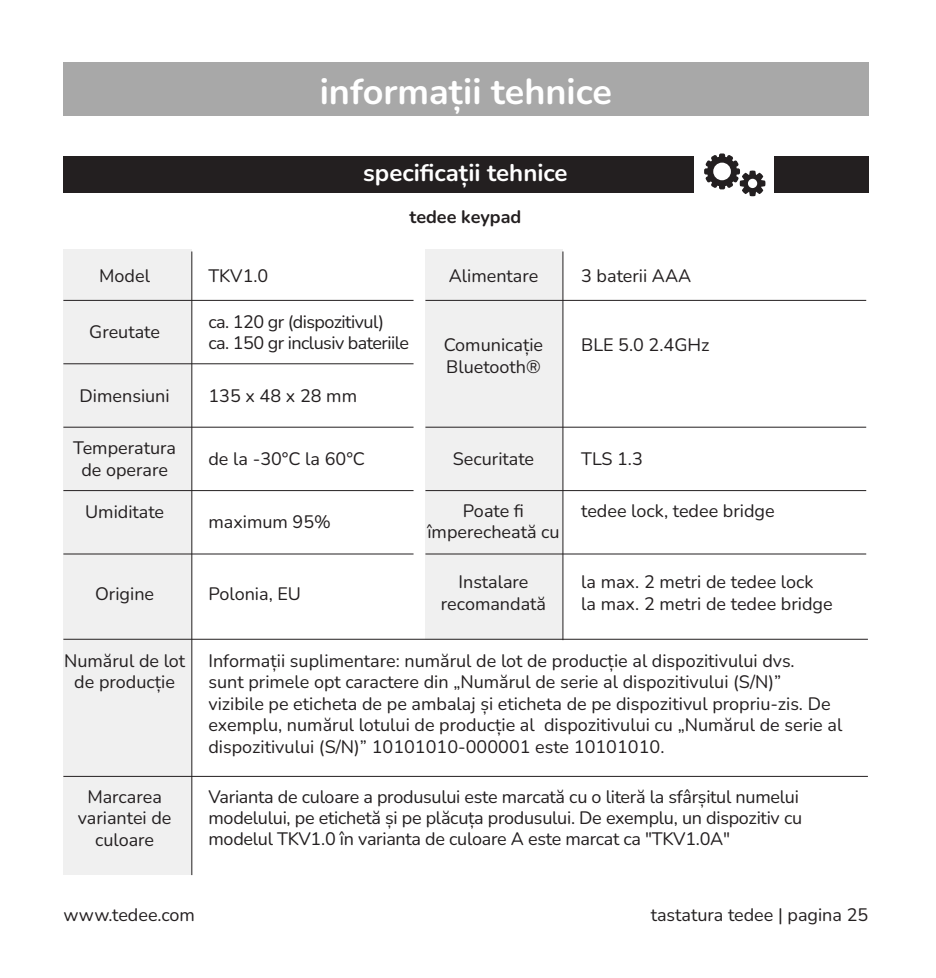
<style>
.page{position:relative;width:936px;height:978px;background:#fff}
.page>*{position:absolute;margin:0;border:0;box-sizing:border-box;transform-origin:0 0}
.bullets_kwadrat{font:700 36px "Nunito";color:#fff}
.bullets_kwadrat-2{font:700 24px "Nunito";color:#fff}
.t1{font:18px/21.6px "Nunito";color:#231f20}
.t2{font:18px "Nunito";letter-spacing:-.03em;color:#231f20}
.t3{font:700 18px "Nunito";color:#231f20}
</style>
<div class="page">
<div style="left:63px;top:63px;width:805px;height:53px;background:#a8a8a8"></div>
<div style="left:63px;top:250px;width:129px;height:625px;background:#f0f0f0"></div>
<div style="left:425px;top:250px;width:138px;height:390px;background:#f0f0f0"></div>
<hr style="left:63px;top:363px;width:350px;height:1px;background:#231f20">
<hr style="left:63px;top:427px;width:350px;height:1px;background:#231f20">
<hr style="left:425px;top:427px;width:441px;height:1px;background:#231f20">
<hr style="left:63px;top:553px;width:350px;height:1px;background:#231f20">
<hr style="left:425px;top:553px;width:441px;height:1px;background:#231f20">
<hr style="left:63px;top:300px;width:350px;height:1px;background:#231f20">
<hr style="left:425px;top:300px;width:441px;height:1px;background:#231f20">
<hr style="left:63px;top:490px;width:350px;height:1px;background:#231f20">
<hr style="left:425px;top:490px;width:441px;height:1px;background:#231f20">
<hr style="left:191px;top:251px;width:1px;height:624px;background:#231f20">
<hr style="left:562px;top:251px;width:1px;height:389px;background:#231f20">
<div style="left:63px;top:156px;width:630px;height:37px;background:#231f20"></div>
<div style="left:773px;top:156px;width:95px;height:37px;background:#231f20"></div>
<svg style="left:704px;top:153px;width:61px;height:43px"></svg>
<hr style="left:63px;top:639px;width:804px;height:1px;background:#231f20">
<hr style="left:63px;top:776px;width:804px;height:1px;background:#231f20">
<p class="bullets_kwadrat" style="left:320px;top:67px;width:293px">informații tehnice</p>
<p class="t1" style="left:99px;top:264px;width:52px">Model</p>
<p class="t1" style="left:89px;top:320px;width:72px">Greutate</p>
<p class="t1" style="left:80px;top:384px;width:92px">Dimensiuni</p>
<p class="t1" style="left:73px;top:436px;width:104px">Temperatura</p>
<p class="t1" style="left:81px;top:458px;width:88px">de operare</p>
<p class="t1" style="left:85px;top:500px;width:80px">Umiditate</p>
<p class="t1" style="left:95px;top:582px;width:60px">Origine</p>
<p class="t1" style="left:64px;top:649px;width:123px;text-align:center">Numărul de lot de producție</p>
<p class="t1" style="left:87px;top:785px;width:76px">Marcarea</p>
<p class="t1" style="left:78px;top:807px;width:95px;text-align:center">variantei de culoare</p>
<p class="bullets_kwadrat-2" style="left:363px;top:156px;width:206px">specificații tehnice</p>
<p class="t3" style="left:409px;top:204px;width:113px">tedee keypad</p>
<p class="t1" style="left:208px;top:264px;width:61px">TKV1.0</p>
<p class="t2" style="left:208px;top:309px;width:177px">ca. 120 gr (dispozitivul)</p>
<p class="t2" style="left:208px;top:330px;width:202px">ca. 150 gr inclusiv bateriile</p>
<p class="t1" style="left:208px;top:384px;width:150px">135 x 48 x 28 mm</p>
<p class="t1" style="left:448px;top:264px;width:91px">Alimentare</p>
<p class="t1" style="left:444px;top:333px;width:101px">Comunicație<br>Bluetooth®</p>
<p class="t1" style="left:581px;top:264px;width:112px">3 baterii AAA</p>
<p class="t1" style="left:581px;top:333px;width:130px">BLE 5.0 2.4GHz</p>
<p class="t1" style="left:208px;top:447px;width:158px">de la -30°C la 60°C</p>
<p class="t1" style="left:208px;top:511px;width:124px">maximum 95%</p>
<p class="t1" style="left:208px;top:582px;width:94px">Polonia, EU</p>
<p class="t1" style="left:453px;top:447px;width:83px">Securitate</p>
<p class="t1" style="left:463px;top:499px;width:63px">Poate fi</p>
<p class="t1" style="left:427px;top:521px;width:134px">împerecheată cu</p>
<p class="t1" style="left:458px;top:570px;width:72px">Instalare</p>
<p class="t1" style="left:441px;top:592px;width:107px">recomandată</p>
<p class="t1" style="left:581px;top:447px;width:63px">TLS 1.3</p>
<p class="t1" style="left:581px;top:499px;width:195px">tedee lock, tedee bridge</p>
<p class="t1" style="left:581px;top:570px;width:234px">la max. 2 metri de tedee lock</p>
<p class="t1" style="left:581px;top:592px;width:253px">la max. 2 metri de tedee bridge</p>
<p class="t1" style="left:208px;top:649px;width:635px">Informații suplimentare: numărul de lot de producție al dispozitivului dvs.<br>sunt primele opt caractere din „Numărul de serie al dispozitivului (S/N)”<br>vizibile pe eticheta de pe ambalaj și eticheta de pe dispozitivul propriu-zis. De exemplu, numărul lotului de producție al dispozitivului cu „Numărul de serie al dispozitivului (S/N)” 10101010-000001 este 10101010.</p>
<p class="t1" style="left:208px;top:785px;width:595px">Varianta de culoare a produsului este marcată cu o literă la sfârșitul numelui modelului, pe etichetă și pe plăcuța produsului. De exemplu, un dispozitiv cu modelul TKV1.0 în varianta de culoare A este marcat ca "TKV1.0A"</p>
<p class="t1" style="left:63px;top:904px;width:133px">www.tedee.com</p>
<p class="t1" style="left:650px;top:904px;width:219px">tastatura tedee | pagina 25</p>
</div>
